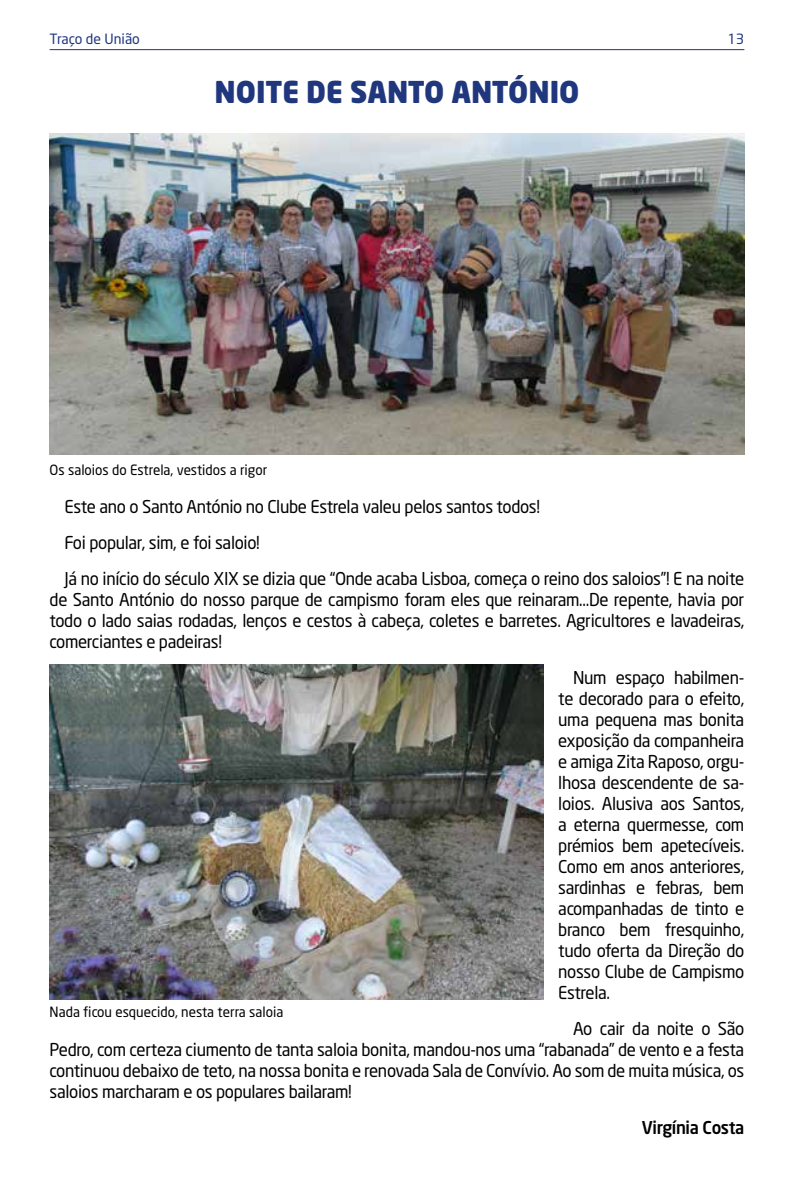
<style>
.page{position:relative;width:794px;height:1191px;background:#fff}
.page>*{position:absolute;margin:0;border:0;box-sizing:border-box;transform-origin:0 0}
.t1{font:900 29.75px "Neo Sans";color:#20377e;scale:.96 1}
.t2{font:17.5px/21px "Neo Sans";letter-spacing:-.02em;color:#000;text-align:justify;scale:.96 1}
.t3{font:500 17.5px "Neo Sans";letter-spacing:-.02em;color:#000;scale:.96 1}
.t4{font:14px "Neo Sans";color:#000;scale:.96 1}
.t5{font:14px "Neo Sans";color:#20377e}
</style>
<div class="page">
<hr style="left:50px;top:49px;width:694px;height:1px;background:#20377e">
<img style="left:50px;top:134px;width:694px;height:320px">
<img style="left:50px;top:665px;width:493px;height:334px">
<p class="t5" style="left:50px;top:31px;width:92px">Traço de União</p>
<p class="t5" style="left:727px;top:31px;width:18px">13</p>
<h1 class="t1" style="left:214px;top:72px;width:382px">NOITE DE SANTO ANTÓNIO</h1>
<p class="t4" style="left:50px;top:461px;width:228px">Os saloios do Estrela, vestidos a rigor</p>
<p class="t2" style="left:64px;top:488px;width:709px;line-height:35.9px;text-align:left">Este ano o Santo António no Clube Estrela valeu pelos santos todos!<br>Foi popular, sim, e foi saloio!<br>Já no início do século XIX se dizia que “Onde acaba Lisboa, começa o reino dos saloios”! E na noite</p>
<p class="t2" style="left:50px;top:588px;width:725px">de Santo António do nosso parque de campismo foram eles que reinaram…De repente, havia por todo o lado saias rodadas, lenços e cestos à cabeça, coletes e barretes. Agricultores e lavadeiras, comerciantes e padeiras!</p>
<p class="t2" style="left:558px;top:666px;width:195px;text-indent:15px">Num espaço habilmen&shy;te decorado para o efeito, uma pequena mas bonita exposição da companheira e amiga Zita Raposo, orgu&shy;lhosa descendente de sa&shy;loios. Alusiva aos Santos, a eterna quermesse, com prémios bem apetecíveis.<br>Como em anos anteriores, sardinhas e febras, bem acompanhadas de tinto e branco bem fresquinho, tudo oferta da Direção do nosso Clube de Campismo Estrela.</p>
<p class="t2" style="left:50px;top:1017px;width:725px;text-indent:523px">Ao cair da noite o São Pedro, com certeza ciumento de tanta saloia bonita, mandou-nos uma “rabanada” de vento e a festa continuou debaixo de teto, na nossa bonita e renovada Sala de Convívio. Ao som de muita música, os saloios marcharam e os populares bailaram!</p>
<p class="t3" style="left:642px;top:1116px;width:108px">Virgínia Costa</p>
<p class="t4" style="left:50px;top:1003px;width:245px">Nada ficou esquecido, nesta terra saloia</p>
</div>
